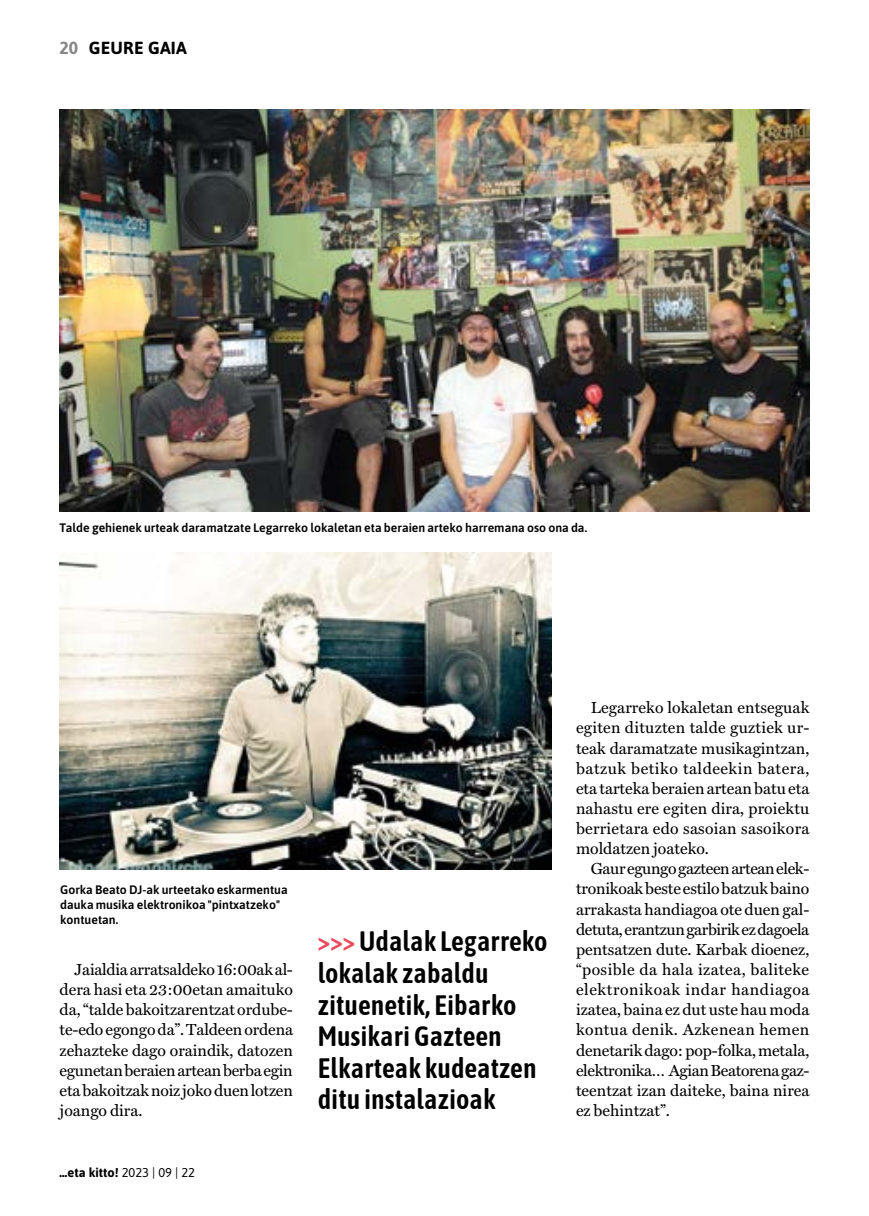
<style>
.page{position:relative;width:869px;height:1216px;background:#fff}
.page>*{position:absolute;margin:0;border:0;box-sizing:border-box;transform-origin:0 0}
.t1{font:600 28px/31.5px "Asap Condensed";color:#000}
.t2{font:700 17.5px "Asap";letter-spacing:.01em;color:#000}
.t3{font:16.1px/20.1px "Miller Text Roman";color:#000;text-align:justify}
.t4{font:700 12.78px "Asap";color:#000}
.t5{font:600 12.25px/14.9px "Asap";color:#000}
.s1{color:#878787}
.s2{font-weight:400}
.s3{color:#ea4b5e}
</style>
<div class="page">
<img style="left:60px;top:109px;width:749px;height:403px">
<img style="left:60px;top:552px;width:491px;height:317px">
<p class="t2" style="left:60px;top:36px;width:129px"><span class="s1">20</span> GEURE GAIA</p>
<p class="t5" style="left:60px;top:519px;width:528px">Talde gehienek urteak daramatzate Legarreko lokaletan eta beraien arteko harremana oso ona da.</p>
<p class="t5" style="left:60px;top:882px;width:229px">Gorka Beato DJ-ak urteetako eskarmentua dauka musika elektronikoa "pintxatzeko" kontuetan.</p>
<p class="t3" style="left:60px;top:959px;width:235px;text-indent:15px">Jaialdia arratsaldeko 16:00ak al&shy;dera hasi eta 23:00etan amaituko da, “talde bakoitzarentzat ordube&shy;te-edo egongo da”. Taldeen ordena zehazteke dago oraindik, datozen egunetan beraien artean berba egin eta bakoitzak noiz joko duen lotzen joango dira.</p>
<p class="t4" style="left:60px;top:1162px;width:137px">…eta kitto! <span class="s2">2023 | 09 | 22</span></p>
<h1 class="t1" style="left:317px;top:924px;width:231px"><span class="s3">&gt;&gt;&gt;</span> Udalak Legarreko lokalak zabaldu zituenetik, Eibarko<br>Musikari Gazteen<br>Elkarteak kudeatzen ditu instalazioak</h1>
<p class="t3" style="left:575px;top:697px;width:235px;text-indent:15px">Legarreko lokaletan entseguak egiten dituzten talde guztiek ur&shy;teak daramatzate musikagintzan, batzuk betiko taldeekin batera, eta tarteka beraien artean batu eta nahastu ere egiten dira, proiektu berrietara edo sasoian sasoikora moldatzen joateko.</p>
<p class="t3" style="left:575px;top:858px;width:235px;text-indent:15px">Gaur egungo gazteen artean elek&shy;tronikoak beste estilo batzuk baino arrakasta handiagoa ote duen gal&shy;detuta, erantzun garbirik ez dagoela pentsatzen dute. Karbak dioenez, “posible da hala izatea, baliteke elektronikoak indar handiagoa izatea, baina ez dut uste hau moda kontua denik. Azkenean hemen denetarik dago: pop-folka, metala, elektronika… Agian Beatorena gaz&shy;teentzat izan daiteke, baina nirea ez behintzat”.</p>
</div>
